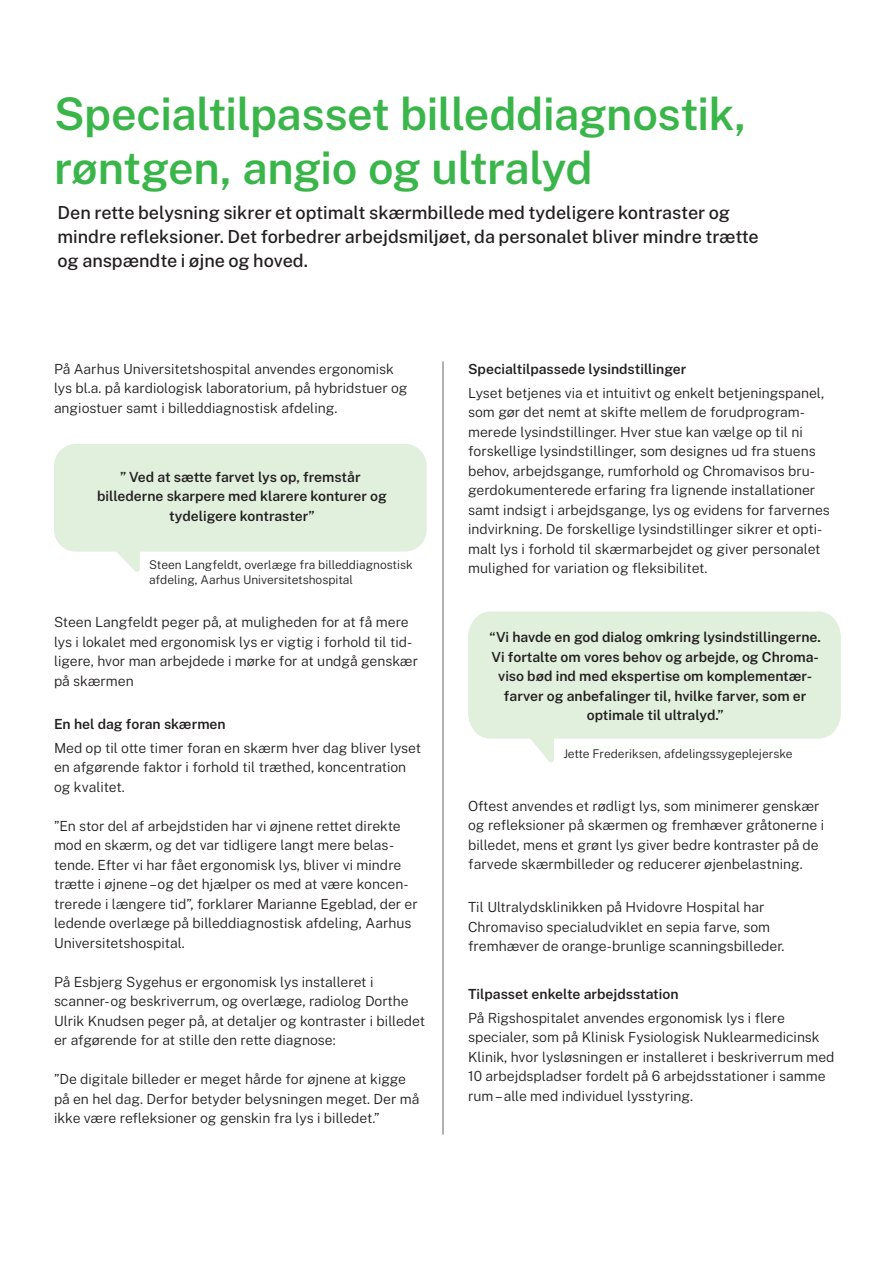
<style>
.page{position:relative;width:893px;height:1263px;background:#fff}
.page>*{position:absolute;margin:0;border:0;box-sizing:border-box;transform-origin:0 0}
.t1{font:600 45px/54px "Public Sans";letter-spacing:-.01em;color:#3ab54a}
.Brødtekst{font:500 18px/24px "Public Sans";color:#231f20}
.t2{font:300 13.95px/19.5px "Public Sans";color:#231f20}
.t3{font:600 13.95px/19.5px "Public Sans";color:#231f20;text-align:center}
.t4{font:300 12px/15px "Public Sans";color:#231f20}
</style>
<div class="page">
<hr style="left:443px;top:361px;width:1px;height:773px;background:#231f20">
<svg style="left:54px;top:444px;width:373px;height:128px"></svg>
<svg style="left:468px;top:611px;width:373px;height:151px"></svg>
<p class="t1" style="left:54px;top:85px;width:694px">Specialtilpasset billeddiagnostik, røntgen, angio og ultralyd</p>
<p class="Brødtekst" style="left:58px;top:200px;width:703px">Den rette belysning sikrer et optimalt skærmbillede med tydeligere kontraster og mindre refleksioner. Det forbedrer arbejdsmiljøet, da personalet bliver mindre trætte og anspændte i øjne og hoved.</p>
<p class="t2" style="left:54px;top:359px;width:355px">På Aarhus Universitetshospital anvendes ergonomisk lys bl.a. på kardiologisk laboratorium, på hybridstuer og angiostuer samt i billeddiagnostisk afdeling.</p>
<p class="t3" style="left:120px;top:466px;width:242px">” Ved at sætte farvet lys op, fremstår</p>
<p class="t3" style="left:97px;top:486px;width:291px">billederne skarpere med klarere konturer og</p>
<p class="t3" style="left:169px;top:505px;width:147px">tydeligere kontraster”</p>
<p class="t4" style="left:149px;top:557px;width:265px">Steen Langfeldt, overlæge fra billeddiagnostisk afdeling, Aarhus Universitetshospital</p>
<p class="t2" style="left:54px;top:612px;width:366px">Steen Langfeldt peger på, at muligheden for at få mere lys i lokalet med ergonomisk lys er vigtig i forhold til tid&shy;ligere, hvor man arbejdede i mørke for at undgå genskær på skærmen</p>
<p class="t3" style="left:54px;top:714px;width:173px">En hel dag foran skærmen</p>
<p class="t2" style="left:54px;top:738px;width:369px">Med op til otte timer foran en skærm hver dag bliver lyset en afgørende faktor i forhold til træthed, koncentration og kvalitet.</p>
<p class="t2" style="left:54px;top:816px;width:365px">”En stor del af arbejdstiden har vi øjnene rettet direkte mod en skærm, og det var tidligere langt mere belas&shy;tende. Efter vi har fået ergonomisk lys, bliver vi mindre trætte i øjnene – og det hjælper os med at være koncen&shy;trerede i længere tid”, forklarer Marianne Egeblad, der er ledende overlæge på billeddiagnostisk afdeling, Aarhus Universitetshospital.</p>
<p class="t2" style="left:54px;top:972px;width:321px">På Esbjerg Sygehus er ergonomisk lys installeret i</p>
<p class="t2" style="left:54px;top:991px;width:373px">scanner-og beskriverrum, og overlæge, radiolog Dorthe<br>Ulrik Knudsen peger på, at detaljer og kontraster i billedet er afgørende for at stille den rette diagnose:</p>
<p class="t2" style="left:54px;top:1069px;width:367px">”De digitale billeder er meget hårde for øjnene at kigge på en hel dag. Derfor betyder belysningen meget. Der må ikke være refleksioner og genskin fra lys i billedet.”</p>
<p class="t3" style="left:468px;top:359px;width:220px">Specialtilpassede lysindstillinger</p>
<p class="t2" style="left:468px;top:382px;width:363px">Lyset betjenes via et intuitivt og enkelt betjeningspanel, som gør det nemt at skifte mellem de forudprogram&shy;merede lysindstillinger. Hver stue kan vælge op til ni forskellige lysindstillinger, som designes ud fra stuens behov, arbejdsgange, rumforhold og Chromavisos bru&shy;gerdokumenterede erfaring fra lignende installationer samt indsigt i arbejdsgange, lys og evidens for farvernes indvirkning. De forskellige lysindstillinger sikrer et opti&shy;malt lys i forhold til skærmarbejdet og giver personalet mulighed for variation og fleksibilitet.</p>
<p class="t3" style="left:489px;top:627px;width:333px">“Vi havde en god dialog omkring lysindstillingerne.<br>Vi fortalte om vores behov og arbejde, og Chroma&shy;viso bød ind med ekspertise om komplementær&shy;farver og anbefalinger til, hvilke farver, som er optimale til ultralyd.”</p>
<p class="t4" style="left:563px;top:746px;width:231px">Jette Frederiksen, afdelingssygeplejerske</p>
<p class="t2" style="left:468px;top:795px;width:357px">Oftest anvendes et rødligt lys, som minimerer genskær og refleksioner på skærmen og fremhæver gråtonerne i billedet, mens et grønt lys giver bedre kontraster på de farvede skærmbilleder og reducerer øjenbelastning.</p>
<p class="t2" style="left:468px;top:897px;width:298px">Til Ultralydsklinikken på Hvidovre Hospital har</p>
<p class="t2" style="left:468px;top:917px;width:304px">Chromaviso specialudviklet en sepia farve, som</p>
<p class="t2" style="left:468px;top:936px;width:318px">fremhæver de orange-brunlige scanningsbilleder.</p>
<p class="t3" style="left:468px;top:984px;width:212px">Tilpasset enkelte arbejdsstation</p>
<p class="t2" style="left:468px;top:1007px;width:368px">På Rigshospitalet anvendes ergonomisk lys i flere specialer, som på Klinisk Fysiologisk Nuklearmedicinsk Klinik, hvor lysløsningen er installeret i beskriverrum med 10 arbejdspladser fordelt på 6 arbejdsstationer i samme rum – alle med individuel lysstyring.</p>
</div>
